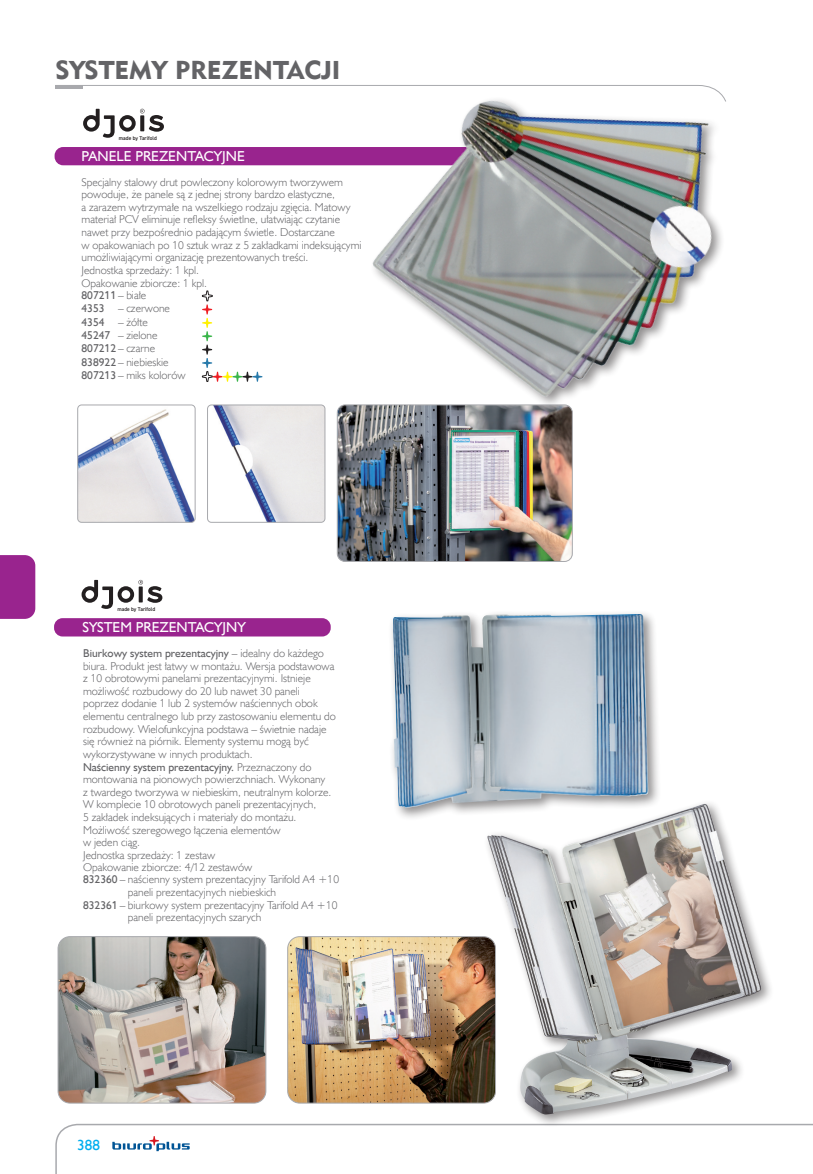
<style>
.page{position:relative;width:813px;height:1174px;background:#fff}
.page>*{position:absolute;margin:0;border:0;box-sizing:border-box;transform-origin:0 0}
.Rozdziały_nie_do_spisu{font:25.65px "Geometric 415 Blk EU";color:#636366}
.t1{font:15px "Humanst 521 EU";color:#00aeef}
.opis_produktów{font:14.4px "Humanst 521 EU";color:#fff}
.Nazwa_modułu_A{font:14.4px "Humanst 521 EU";color:#fff}
.opis_produktów-2{font:11.4px/12.6px "Humanst 521 Lt EU";color:#636366}
.opis_produktów-3{font:11.4px "Humanst 521 EU";color:#636366}
.t2{font:600 5.4px "DIN2014";color:#231f20}
.s1{font-family:"Humanst 521 Lt EU"}
.s2{font-family:"Humanst 521 EU"}
</style>
<div class="page">
<svg style="left:55px;top:85px;width:262px;height:1px"></svg>
<hr style="left:55px;top:86px;width:28px;height:3px;background:#a8a9ad">
<svg style="left:55px;top:1123px;width:757px;height:51px"></svg>
<svg style="left:112px;top:1136px;width:77px;height:15px"></svg>
<div style="left:0;top:555px;width:35px;height:64px;background:#99248e"></div>
<div style="left:55px;top:147px;width:451px;height:18px;background:#99248e;border-radius:9px"></div>
<svg style="left:202px;top:290px;width:60px;height:92px"></svg>
<img style="left:337px;top:464px;width:235px;height:97px">
<div style="left:337px;top:404px;width:235px;height:158px;border:1px solid #a8a9ad;border-radius:8px"></div>
<img style="left:79px;top:405px;width:116px;height:117px">
<div style="left:77px;top:404px;width:118px;height:119px;border:1px solid #a8a9ad;border-radius:4px"></div>
<img style="left:209px;top:406px;width:116px;height:116px">
<div style="left:207px;top:404px;width:118px;height:119px;border:1px solid #a8a9ad;border-radius:4px"></div>
<img style="left:317px;top:85px;width:409px;height:379px">
<img style="left:58px;top:936px;width:208px;height:167px">
<div style="left:58px;top:936px;width:208px;height:167px;border:1px solid #a8a9ad;border-radius:12px"></div>
<img style="left:287px;top:936px;width:196px;height:167px">
<div style="left:287px;top:936px;width:208px;height:167px;border:1px solid #a8a9ad;border-radius:12px"></div>
<div style="left:54px;top:618px;width:276px;height:18px;background:#99248e;border-radius:9px"></div>
<div style="left:483px;top:799px;width:290px;height:328px;background:#231f20;opacity:.5"></div>
<img style="left:487px;top:804px;width:274px;height:310px">
<div style="left:388px;top:609px;width:273px;height:211px;background:#231f20;opacity:.5"></div>
<img style="left:393px;top:614px;width:255px;height:195px">
<svg style="left:83px;top:109px;width:81px;height:29px"></svg>
<svg style="left:81px;top:580px;width:81px;height:29px"></svg>
<p class="Rozdziały_nie_do_spisu" style="left:55px;top:54px;width:286px">SYSTEMY PREZENTACJI</p>
<p class="t2" style="left:119px;top:134px;width:39px">made by Tarifold</p>
<p class="opis_produktów" style="left:81px;top:147px;width:165px">PANELE PREZENTACYJNE</p>
<p class="opis_produktów-2" style="left:81px;top:175px;width:281px">Specjalny stalowy drut powleczony kolorowym tworzywem powoduje, że panele są z jednej strony bardzo elastyczne,<br>a zarazem wytrzymałe na wszelkiego rodzaju zgięcia. Matowy materiał PCV eliminuje refleksy świetlne, ułatwiając czytanie nawet przy bezpośrednio padającym świetle. Dostarczane<br>w opakowaniach po 10 sztuk wraz z 5 zakładkami indeksującymi umożliwiającymi organizację prezentowanych treści.<br>Jednostka sprzedaży: 1 kpl.</p>
<p class="opis_produktów-2" style="left:81px;top:276px;width:127px">Opakowanie zbiorcze: 1 kpl.</p>
<p class="opis_produktów-3" style="left:81px;top:288px;width:66px">807211 <span class="s1">– białe</span></p>
<p class="opis_produktów-3" style="left:81px;top:301px;width:25px">4353</p>
<p class="opis_produktów-2" style="left:118px;top:302px;width:53px">– czerwone</p>
<p class="opis_produktów-3" style="left:81px;top:315px;width:25px">4354</p>
<p class="opis_produktów-2" style="left:118px;top:315px;width:31px">– żółte</p>
<p class="opis_produktów-3" style="left:81px;top:328px;width:30px">45247</p>
<p class="opis_produktów-2" style="left:118px;top:329px;width:41px">– zielone</p>
<p class="opis_produktów-2" style="left:81px;top:342px;width:75px"><span class="s2">807212</span> – czarne</p>
<p class="opis_produktów-2" style="left:81px;top:355px;width:88px"><span class="s2">838922</span> – niebieskie</p>
<p class="opis_produktów-2" style="left:81px;top:369px;width:105px"><span class="s2">807213</span> – miks kolorów</p>
<p class="t2" style="left:117px;top:605px;width:39px">made by Tarifold</p>
<p class="Nazwa_modułu_A" style="left:83px;top:618px;width:165px">SYSTEM PREZENTACYJNY</p>
<p class="opis_produktów-2" style="left:83px;top:646px;width:254px"><span class="s2">Biurkowy system prezentacyjny</span> – idealny do każdego biura. Produkt jest łatwy w montażu. Wersja podstawowa z 10 obrotowymi panelami prezentacyjnymi. Istnieje możliwość rozbudowy do 20 lub nawet 30 paneli poprzez dodanie 1 lub 2 systemów naściennych obok elementu centralnego lub przy zastosowaniu elementu do rozbudowy. Wielofunkcyjna podstawa – świetnie nadaje się również na piórnik. Elementy systemu mogą być wykorzystywane w innych produktach.</p>
<p class="opis_produktów-2" style="left:83px;top:760px;width:250px"><span class="s2">Naścienny system prezentacyjny.</span> Przeznaczony do montowania na pionowych powierzchniach. Wykonany z twardego tworzywa w niebieskim, neutralnym kolorze.<br>W komplecie 10 obrotowych paneli prezentacyjnych,<br>5 zakładek indeksujących i materiały do montażu.<br>Możliwość szeregowego łączenia elementów<br>w jeden ciąg.</p>
<p class="opis_produktów-2" style="left:83px;top:848px;width:134px">Jednostka sprzedaży: 1 zestaw</p>
<p class="opis_produktów-2" style="left:83px;top:861px;width:170px">Opakowanie zbiorcze: 4/12 zestawów</p>
<p class="opis_produktów-2" style="left:83px;top:873px;width:257px"><span class="s2">832360</span> – naścienny system prezentacyjny Tarifold A4 +10</p>
<p class="opis_produktów-2" style="left:128px;top:885px;width:150px">paneli prezentacyjnych niebieskich</p>
<p class="opis_produktów-2" style="left:83px;top:898px;width:256px"><span class="s2">832361</span> – biurkowy system prezentacyjny Tarifold A4 +10</p>
<p class="opis_produktów-2" style="left:128px;top:911px;width:135px">paneli prezentacyjnych szarych</p>
<h2 class="t1" style="left:77px;top:1135px;width:24px">388</h2>
</div>
